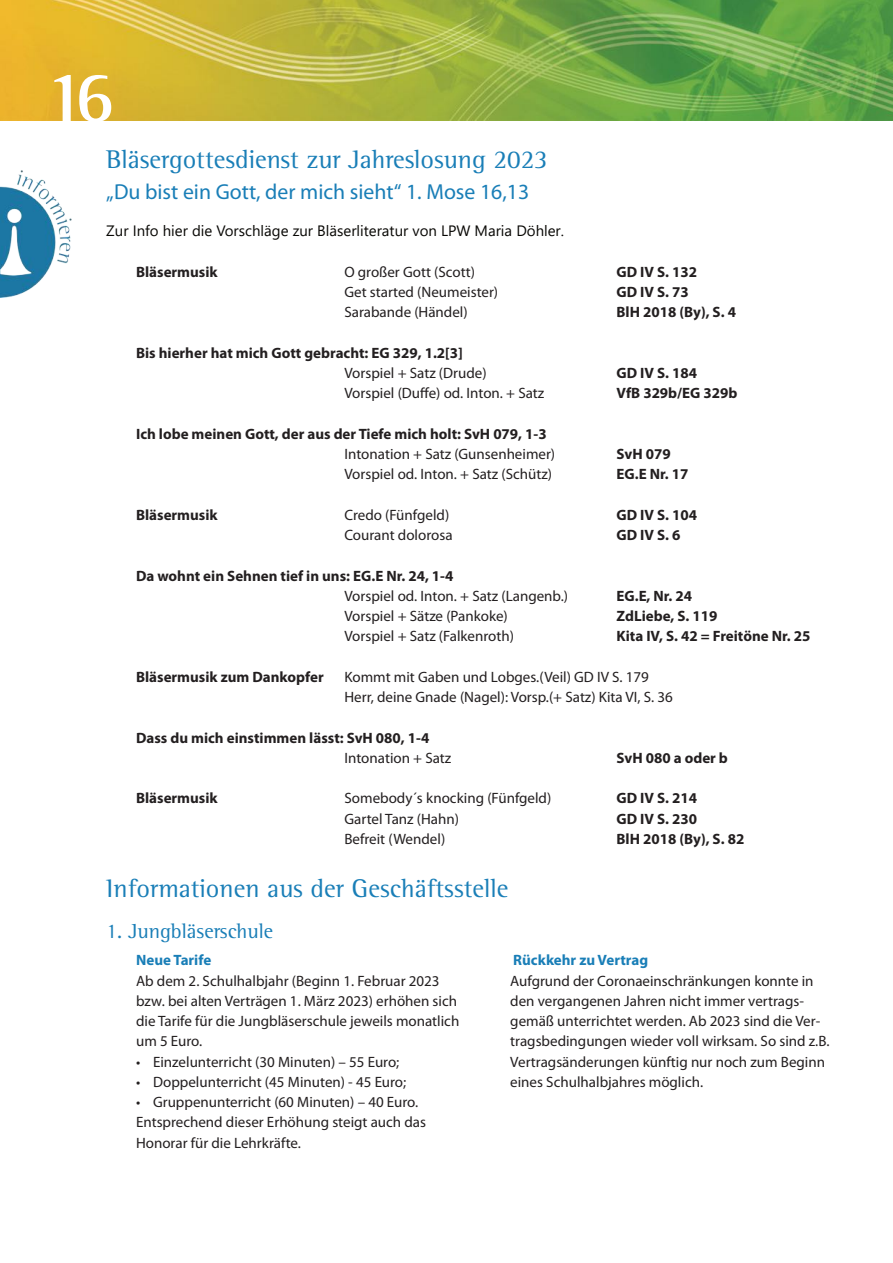
<style>
.page{position:relative;width:893px;height:1263px;background:#fff}
.page>*{position:absolute;margin:0;border:0;box-sizing:border-box;transform-origin:0 0}
.t1{font:700 73.5px "Rotis Semi Serif";color:#fff}
.t2{font:26.25px "Rotis Semi Serif";color:#197eb7}
.t3{font:21.75px "Myriad Pro";color:#197eb7}
.t4{font:21px "Rotis Semi Serif";color:#197eb7}
.t5{font:15px/20.2px "Myriad Pro";color:#231f20}
.t6{font:700 15px "Myriad Pro";color:#231f20}
.t7{font:15px "Segoe UI";color:#080704}
.t8{font:700 15px "Myriad Pro";color:#197eb7}
</style>
<div class="page">
<img style="left:0;top:170px;width:72px;height:127px">
<img style="left:0;top:0;width:893px;height:120px">
<h1 class="t1" style="left:44px;top:52px;width:72px">16</h1>
<h2 class="t2" style="left:106px;top:144px;width:443px">Bläsergottesdienst zur Jahreslosung 2023</h2>
<h3 class="t3" style="left:106px;top:183px;width:424px">„Du bist ein Gott, der mich sieht“ 1. Mose 16,13</h3>
<p class="t7" style="left:106px;top:225px;width:459px">Zur Info hier die Vorschläge zur Bläserliteratur von LPW Maria Döhler.</p>
<p class="t6" style="left:136px;top:265px;width:83px">Bläsermusik</p>
<p class="t5" style="left:344px;top:263px;width:132px">O großer Gott (Scott)</p>
<p class="t6" style="left:617px;top:265px;width:82px">GD IV S. 132</p>
<p class="t5" style="left:344px;top:283px;width:155px">Get started (Neumeister)</p>
<p class="t6" style="left:617px;top:286px;width:74px">GD IV S. 73</p>
<p class="t5" style="left:344px;top:303px;width:125px">Sarabande (Händel)</p>
<p class="t6" style="left:617px;top:306px;width:121px">BlH 2018 (By), S. 4</p>
<p class="t6" style="left:136px;top:346px;width:328px">Bis hierher hat mich Gott gebracht: EG 329, 1.2[3]</p>
<p class="t5" style="left:344px;top:364px;width:144px">Vorspiel + Satz (Drude)</p>
<p class="t6" style="left:617px;top:367px;width:82px">GD IV S. 184</p>
<p class="t5" style="left:344px;top:384px;width:201px">Vorspiel (Duffe) od. Inton. + Satz</p>
<p class="t6" style="left:617px;top:387px;width:122px">VfB 329b/EG 329b</p>
<p class="t6" style="left:136px;top:427px;width:412px">Ich lobe meinen Gott, der aus der Tiefe mich holt: SvH 079, 1-3</p>
<p class="t5" style="left:344px;top:445px;width:212px">Intonation + Satz (Gunsenheimer)</p>
<p class="t6" style="left:617px;top:448px;width:56px">SvH 079</p>
<p class="t5" style="left:344px;top:465px;width:209px">Vorspiel od. Inton. + Satz (Schütz)</p>
<p class="t6" style="left:617px;top:468px;width:73px">EG.E Nr. 17</p>
<p class="t6" style="left:136px;top:508px;width:83px">Bläsermusik</p>
<p class="t5" style="left:344px;top:506px;width:106px">Credo (Fünfgeld)</p>
<p class="t6" style="left:617px;top:508px;width:82px">GD IV S. 104</p>
<p class="t5" style="left:344px;top:526px;width:110px">Courant dolorosa</p>
<p class="t6" style="left:617px;top:529px;width:65px">GDIVS.6</p>
<p class="t6" style="left:136px;top:569px;width:319px">Da wohnt ein Sehnen tief in uns: EG.E Nr. 24, 1-4</p>
<p class="t5" style="left:344px;top:587px;width:225px">Vorspiel od. Inton. + Satz (Langenb.)</p>
<p class="t6" style="left:617px;top:589px;width:77px">EG.E, Nr. 24</p>
<p class="t5" style="left:344px;top:607px;width:165px">Vorspiel + Sätze (Pankoke)</p>
<p class="t6" style="left:617px;top:610px;width:102px">ZdLiebe, S. 119</p>
<p class="t5" style="left:344px;top:627px;width:171px">Vorspiel + Satz (Falkenroth)</p>
<p class="t6" style="left:617px;top:630px;width:195px">Kita IV, S. 42 = Freitöne Nr. 25</p>
<p class="t6" style="left:136px;top:670px;width:189px">Bläsermusik zum Dankopfer</p>
<p class="t5" style="left:344px;top:668px;width:330px">Kommt mit Gaben und Lobges.(Veil) GD IV S. 179<br>Herr, deine Gnade (Nagel): Vorsp.(+ Satz) Kita VI, S. 36</p>
<p class="t6" style="left:136px;top:731px;width:295px">Dass du mich einstimmen lässt: SvH 080, 1-4</p>
<p class="t5" style="left:344px;top:749px;width:108px">Intonation + Satz</p>
<p class="t6" style="left:617px;top:751px;width:113px">SvH 080 a oder b</p>
<p class="t6" style="left:136px;top:792px;width:83px">Bläsermusik</p>
<p class="t5" style="left:344px;top:789px;width:208px">Somebody´s knocking (Fünfgeld)</p>
<p class="t6" style="left:617px;top:792px;width:82px">GD IV S. 214</p>
<p class="t5" style="left:344px;top:810px;width:116px">Gartel Tanz (Hahn)</p>
<p class="t6" style="left:617px;top:812px;width:82px">GD IV S. 230</p>
<p class="t5" style="left:344px;top:830px;width:102px">Befreit (Wendel)</p>
<p class="t6" style="left:617px;top:832px;width:129px">BlH 2018 (By), S. 82</p>
<h2 class="t2" style="left:106px;top:872px;width:404px">Informationen aus der Geschäftsstelle</h2>
<h3 class="t4" style="left:106px;top:919px;width:168px">1. Jungbläserschule</h3>
<p class="t8" style="left:136px;top:954px;width:77px">Neue Tarife</p>
<p class="t5" style="left:136px;top:972px;width:325px">Ab dem 2. Schulhalbjahr (Beginn 1. Februar 2023 bzw. bei alten Verträgen 1. März 2023) erhöhen sich die Tarife für die Jungbläserschule jeweils monatlich um 5 Euro.</p>
<p class="t5" style="left:136px;top:1053px;width:265px">• Einzelunterricht (30 Minuten) – 55 Euro;</p>
<p class="t5" style="left:136px;top:1073px;width:272px">• Doppelunterricht (45 Minuten) - 45 Euro;</p>
<p class="t5" style="left:136px;top:1093px;width:292px">• Gruppenunterricht (60 Minuten) – 40 Euro.<br>Entsprechend dieser Erhöhung steigt auch das<br>Honorar für die Lehrkräfte.</p>
<p class="t8" style="left:513px;top:954px;width:136px">Rückkehr zu Vertrag</p>
<p class="t5" style="left:510px;top:972px;width:321px">Aufgrund der Coronaeinschränkungen konnte in den vergangenen Jahren nicht immer vertrags&shy;gemäß unterrichtet werden. Ab 2023 sind die Ver&shy;tragsbedingungen wieder voll wirksam. So sind z.B.<br>Vertragsänderungen künftig nur noch zum Beginn eines Schulhalbjahres möglich.</p>
</div>
